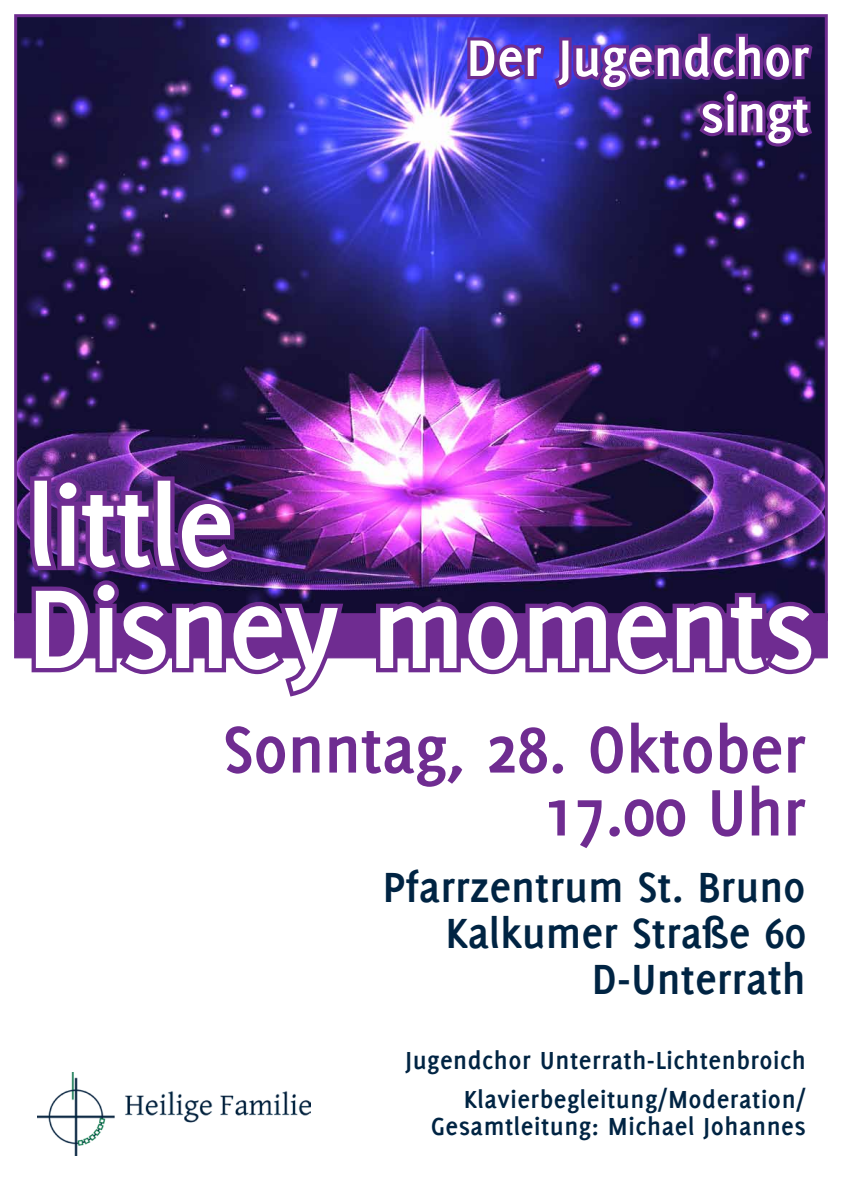
<style>
.page{position:relative;width:842px;height:1191px;background:#fff}
.page>*{position:absolute;margin:0;border:0;box-sizing:border-box;transform-origin:0 0}
.t1{font:700 122.5px/102.1px "Delicious";letter-spacing:-.02em;color:#fff}
.t2{font:700 71.8px/62.9px "Delicious";letter-spacing:-.01em;color:#6f2c91;text-align:right}
.t3{font:700 56.2px/56.2px "Delicious";color:#fff;text-align:right}
.t4{font:700 46.2px/46.2px "Delicious";color:#002443;text-align:right}
.t5{font:700 27px/38.6px "Delicious";letter-spacing:.02em;color:#002443;text-align:right}
</style>
<div class="page">
<img style="left:18px;top:18px;width:806px;height:595px">
<div style="left:14px;top:613px;width:814px;height:45px;background:#6f2c91;border:1px solid #6f2c91"></div>
<img style="left:37px;top:1072px;width:273px;height:83px">
<img style="left:26px;top:472px;width:322px;height:225px">
<svg style="left:372px;top:588px;width:448px;height:87px"></svg>
<svg style="left:464px;top:31px;width:353px;height:119px"></svg>
<h3 class="t3" style="left:466px;top:29px;width:344px">Der Jugendchor singt</h3>
<h1 class="t1" style="left:27px;top:473px;width:790px">little<br>Disney moments</h1>
<h2 class="t2" style="left:223px;top:717px;width:585px">Sonntag, 28. Oktober<br>17.00 Uhr</h2>
<h3 class="t4" style="left:383px;top:863px;width:424px">Pfarrzentrum St. Bruno<br>Kalkumer Straße 60<br>D-Unterrath</h3>
<p class="t5" style="left:405px;top:1041px;width:402px">Jugendchor Unterrath-Lichtenbroich<br>Klavierbegleitung/Moderation/</p>
<p class="t5" style="left:431px;top:1106px;width:377px">Gesamtleitung: Michael Johannes</p>
</div>
